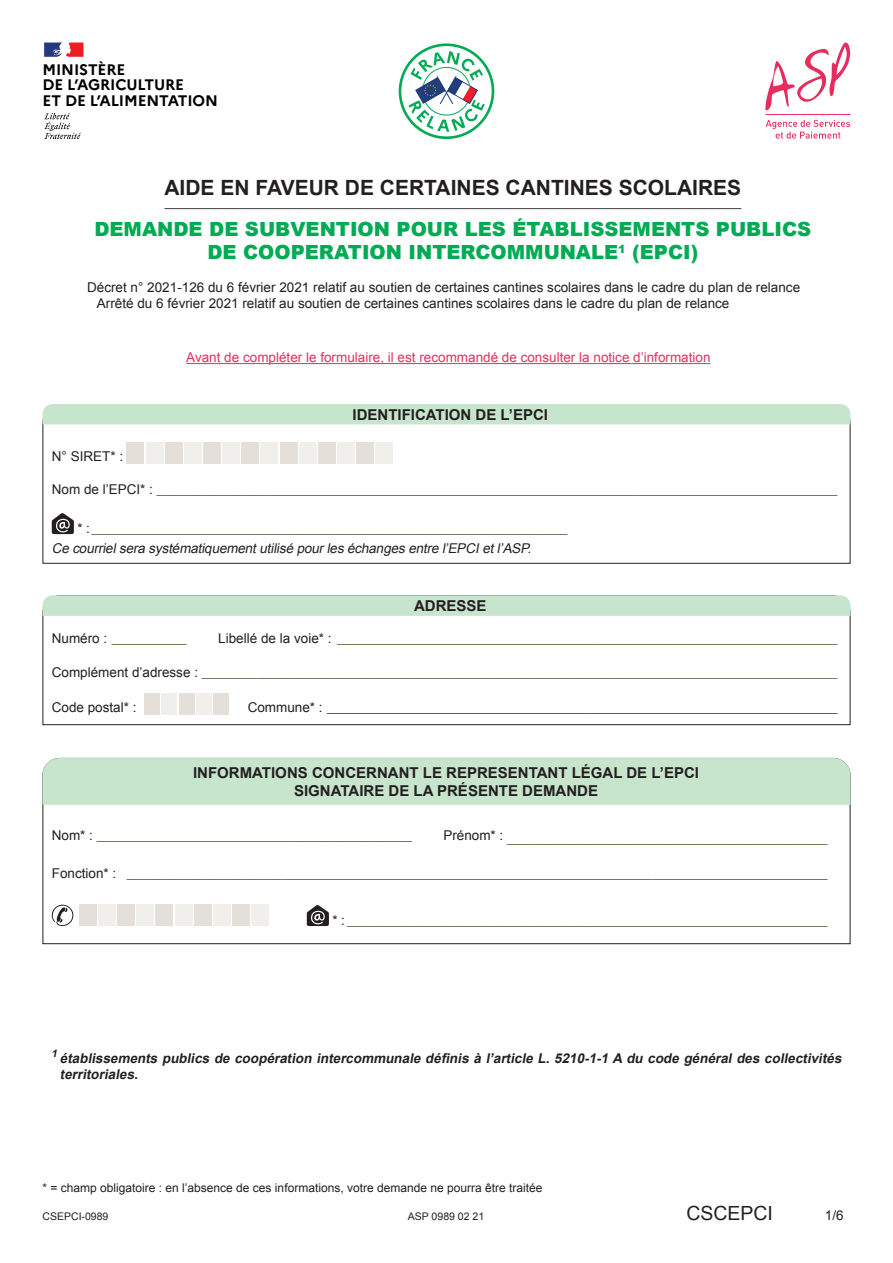
<style>
.page{position:relative;width:893px;height:1263px;background:#fff}
.page>*{position:absolute;margin:0;border:0;box-sizing:border-box;transform-origin:0 0}
.t1{font:700 21px "Arial";color:#231f20}
.t2{font:900 19.5px/23.4px "Arial";color:#00ab54;text-align:center}
.t3{font:19.5px "Arial";color:#231f20}
.t4{font:700 15.3px/15.5px "Marianne";letter-spacing:-.01em;color:#000001}
.t5{font:700 15px/18px "Arial";color:#231f20;text-align:center}
.t6{font:13.5px/16.2px "Arial";color:#231f20}
.t7{font:italic 700 13.5px/16.2px "Arial";color:#231f20}
.t8{font:13.5px "Arial";color:#e62e5e}
.t9{font:italic 13.5px "Arial";color:#231f20}
.t10{font:12px "Arial";color:#231f20}
.t11{font:10.5px "Arial";color:#231f20}
.t12{font:9px "Arial";color:#53401f}
.t13{font:9px "Arial";color:#231f20}
.s1{font-size:13.5px;color:#231f20}
.s2{font-size:13.5px}
</style>
<div class="page">
<svg style="left:42px;top:412px;width:809px;height:152px"></svg>
<svg style="left:42px;top:603px;width:809px;height:122px"></svg>
<svg style="left:42px;top:771px;width:809px;height:173px"></svg>
<hr style="left:186px;top:363px;width:525px;height:1px;background:#e62e5e">
<div style="left:43px;top:404px;width:807px;height:20px;background:#c7e4cc"></div>
<svg style="left:43px;top:595px;width:807px;height:21px;background:#c5e1ca"></svg>
<div style="left:43px;top:758px;width:807px;height:47px;background:#c7e4cc"></div>
<hr style="left:164px;top:208px;width:577px;height:1px;background:#3e3e3f">
<svg style="left:765px;top:43px;width:85px;height:68px"></svg>
<svg style="left:766px;top:120px;width:84px;height:19px"></svg>
<hr style="left:766px;top:114px;width:84px;height:1px;background:#e62d5e">
<svg style="left:44px;top:43px;width:40px;height:14px"></svg>
<svg style="left:44px;top:113px;width:37px;height:26px"></svg>
<svg style="left:399px;top:43px;width:95px;height:96px"></svg>
<h3 class="t4" style="left:43px;top:61px;width:177px">MINISTÈRE<br>DE L’AGRICULTURE<br>ET DE L’ALIMENTATION</h3>
<h1 class="t1" style="left:164px;top:174px;width:578px">AIDE EN FAVEUR DE CERTAINES CANTINES SCOLAIRES</h1>
<h2 class="t2" style="left:94px;top:217px;width:718px">DEMANDE DE SUBVENTION POUR LES ÉTABLISSEMENTS PUBLICS<br>DE COOPERATION INTERCOMMUNALE<sup>1</sup> (EPCI)</h2>
<h3 class="t6" style="left:97px;top:279px;width:705px;text-indent:-10px">Décret n° 2021-126 du 6 février 2021 relatif au soutien de certaines cantines scolaires dans le cadre du plan de relance<br>Arrêté du 6 février 2021 relatif au soutien de certaines cantines scolaires dans le cadre du plan de relance</h3>
<h3 class="t8" style="left:186px;top:349px;width:526px">Avant de compléter le formulaire, il est recommandé de consulter la notice d’information</h3>
<h3 class="t5" style="left:352px;top:406px;width:197px">IDENTIFICATION DE L’EPCI</h3>
<h3 class="t6" style="left:52px;top:448px;width:73px">N° SIRET* :</h3>
<p class="t12" style="left:52px;top:485px;width:787px"><span class="s1">Nom de l’EPCI* :</span> ________________________________________________________________________________________________________________________________________</p>
<p class="t12" style="left:77px;top:523px;width:491px"><span class="s1">* :</span> _______________________________________________________________________________________________</p>
<h3 class="t9" style="left:52px;top:539px;width:484px">Ce courrielsera systématiquementutilisé pourles échanges entre l’EPCIetl’ASP.</h3>
<h3 class="t5" style="left:414px;top:597px;width:74px">ADRESSE</h3>
<p class="t12" style="left:52px;top:634px;width:137px"><span class="s1">Numéro :</span> _______________</p>
<p class="t12" style="left:218px;top:634px;width:621px"><span class="s1">Libellé de la voie* :</span> ____________________________________________________________________________________________________</p>
<p class="t12" style="left:52px;top:667px;width:787px"><span class="s1">Complément d’adresse :</span> _______________________________________________________________________________________________________________________________</p>
<h3 class="t6" style="left:52px;top:699px;width:86px">Code postal* :</h3>
<p class="t13" style="left:248px;top:703px;width:591px"><span class="s2">Commune* :</span> ______________________________________________________________________________________________________</p>
<h3 class="t5" style="left:193px;top:764px;width:507px">INFORMATIONS CONCERNANT LE REPRESENTANT LÉGAL DE L’EPCI<br>SIGNATAIRE DE LA PRÉSENTE DEMANDE</h3>
<p class="t12" style="left:52px;top:831px;width:362px"><span class="s1">Nom* :</span> _______________________________________________________________</p>
<p class="t12" style="left:443px;top:834px;width:386px"><sup>Prénom*</sup> <sup>:</sup> ________________________________________________________________</p>
<p class="t12" style="left:52px;top:869px;width:777px"><span class="s1">Fonction* :</span> ____________________________________________________________________________________________________________________________________________</p>
<p class="t12" style="left:332px;top:915px;width:497px"><span class="s1">* :</span> ________________________________________________________________________________________________</p>
<h3 class="t7" style="left:60px;top:1051px;width:786px;text-indent:-9px"><sup>1</sup> établissements publics de coopération intercommunale définis à l’article L. 5210-1-1 A du code général des collectivités territoriales.</h3>
<h3 class="t10" style="left:43px;top:1179px;width:501px">* = champ obligatoire : en l’absence de ces informations, votre demande ne pourra être traitée</h3>
<p class="t11" style="left:43px;top:1210px;width:67px">CSEPCI-0989</p>
<p class="t11" style="left:408px;top:1210px;width:78px">ASP 0989 02 21</p>
<h2 class="t3" style="left:686px;top:1201px;width:88px">CSCEPCI</h2>
<h3 class="t6" style="left:825px;top:1208px;width:20px">1/6</h3>
</div>
